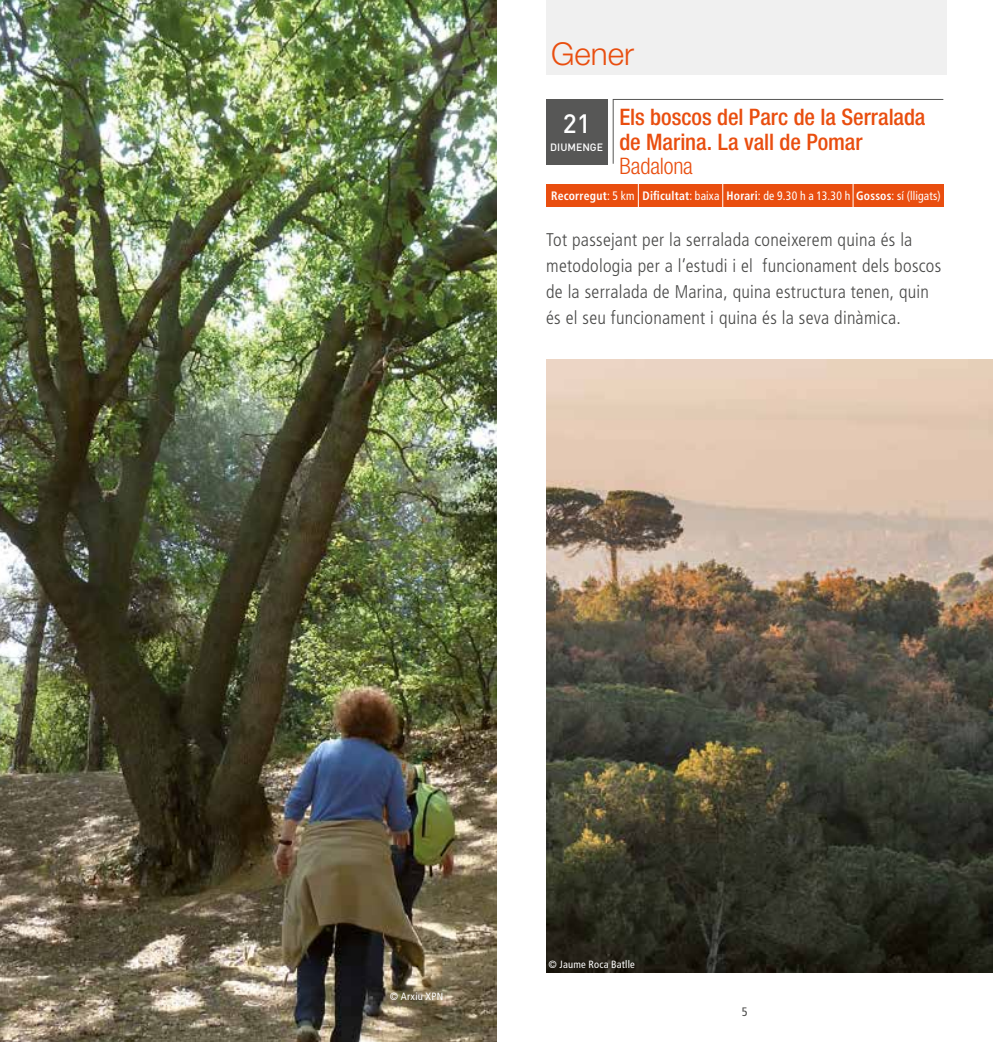
<style>
.page{position:relative;width:993px;height:1042px;background:#fff}
.page>*{position:absolute;margin:0;border:0;box-sizing:border-box;transform-origin:0 0}
.t1{font:300 31.5px "Helvetica Neue LT Std";color:#e94e0f}
.t2{font:500 26.25px "DIN";color:#fff}
.t3{font:500 condensed 22.75px/24.5px "Helvetica Neue LT Std";letter-spacing:-.005em;color:#e94e0f}
.t4{font:300 condensed 22.75px "Helvetica Neue LT Std";letter-spacing:-.01em;color:#e94e0f}
.t5{font:300 condensed 18.38px/26.2px "Frutiger LT Std";letter-spacing:.015em;color:#4a4a49}
.t6{font:condensed 12.25px "Frutiger LT Std";letter-spacing:.01em;color:#fff;scale:.95 1}
.t7{font:condensed 12.25px "Frutiger LT Std";color:#4a4a49}
.t8{font:condensed 10.5px "Frutiger LT Std";letter-spacing:.02em;color:#fff}
.t9{font:500 10.5px "DIN";color:#fff}
.s1{font-weight:700}
</style>
<div class="page">
<div style="left:546px;top:185px;width:397px;height:22px;background:#e94e0f"></div>
<div style="left:546px;top:0;width:399px;height:75px;background:#f0f0f0"></div>
<div style="left:546px;top:99px;width:61px;height:66px;background:#575756"></div>
<svg style="left:612px;top:99px;width:331px;height:65px"></svg>
<img style="left:0;top:0;width:496px;height:1042px">
<img style="left:546px;top:360px;width:446px;height:612px">
<svg style="left:637px;top:184px;width:1px;height:23px"></svg>
<svg style="left:722px;top:184px;width:1px;height:23px"></svg>
<svg style="left:852px;top:184px;width:1px;height:23px"></svg>
<h1 class="t1" style="left:551px;top:34px;width:84px">Gener</h1>
<h2 class="t2" style="left:562px;top:107px;width:29px">21</h2>
<p class="t9" style="left:550px;top:141px;width:54px">DIUMENGE</p>
<p class="t3" style="left:619px;top:105px;width:307px">Els boscos del Parc de la Serralada de Marina. La vall de Pomar</p>
<p class="t4" style="left:619px;top:153px;width:75px">Badalona</p>
<p class="t6" style="left:551px;top:189px;width:411px"><span class="s1">Recorregut</span>: 5 km <span class="s1">Dificultat</span>: baixa <span class="s1">Horari</span>: de 9.30 h a 13.30 h <span class="s1">Gossos</span>: sí (lligats)</p>
<p class="t5" style="left:546px;top:226px;width:396px">Tot passejant per la serralada coneixerem quina és la metodologia per a l’estudi i el funcionament dels boscos de la serralada de Marina, quina estructura tenen, quin és el seu funcionament i quina és la seva dinàmica.</p>
<p class="t8" style="left:389px;top:990px;width:55px">© Arxiu XPN</p>
<p class="t8" style="left:548px;top:958px;width:88px">© Jaume Roca Batlle</p>
<p class="t7" style="left:741px;top:1005px;width:7px">5</p>
</div>
